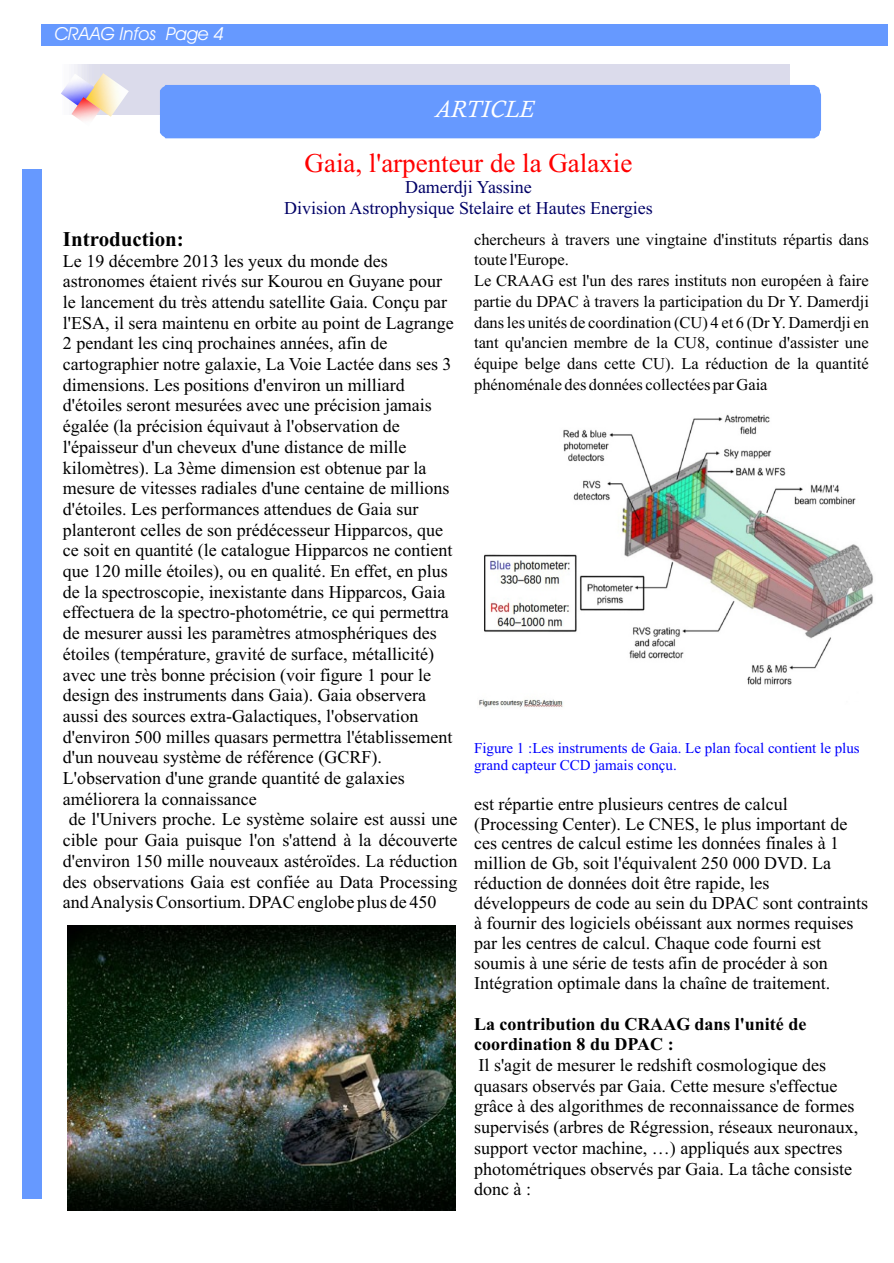
<style>
.page{position:relative;width:894px;height:1263px;background:#fff}
.page>*{position:absolute;margin:0;border:0;box-sizing:border-box;transform-origin:0 0}
.t1{font:27px "Times New Roman";color:#f00}
.t2{font:italic 24px "Calisto";color:#fff}
.t3{font:700 21px "Times New Roman";color:#000}
.t4{font:18px/20px "Times New Roman";color:#000}
.t5{font:18px/20.7px "Times New Roman";color:#006;text-align:center}
.t6{font:700 18px/20.7px "Times New Roman";color:#000}
.t7{font:italic 18px "Avant Garde Bk BT";color:#fff}
.t8{font:16.5px/20.7px "Times New Roman";color:#000}
.t9{font:15px/16.6px "Times New Roman";color:#00f}
</style>
<div class="page">
<div style="left:42px;top:24px;width:846px;height:22px;background:#69f"></div>
<div style="left:23px;top:170px;width:19px;height:1029px;background:#69f"></div>
<div style="left:102px;top:64px;width:688px;height:51px;background:#dbdbeb"></div>
<div style="left:160px;top:85px;width:661px;height:53px;background:#69f"></div>
<hr style="left:65px;top:64px;width:1px;height:51px;background:#fafafc">
<hr style="left:66px;top:64px;width:1px;height:51px;background:#fafafc">
<hr style="left:67px;top:64px;width:1px;height:51px;background:#fafafc">
<hr style="left:68px;top:64px;width:1px;height:51px;background:#fafafc">
<hr style="left:69px;top:64px;width:1px;height:51px;background:#f7f7fa">
<hr style="left:70px;top:64px;width:2px;height:51px;background:#f7f7fa">
<hr style="left:72px;top:64px;width:1px;height:51px;background:#f5f5fa">
<hr style="left:73px;top:64px;width:1px;height:51px;background:#f5f5fa">
<hr style="left:75px;top:64px;width:1px;height:51px;background:#f2f2f7">
<hr style="left:76px;top:64px;width:1px;height:51px;background:#f2f2f7">
<hr style="left:77px;top:64px;width:1px;height:51px;background:#f0f0f5">
<hr style="left:78px;top:64px;width:1px;height:51px;background:#ededf5">
<hr style="left:79px;top:64px;width:1px;height:51px;background:#ededf5">
<hr style="left:80px;top:64px;width:1px;height:51px;background:#ededf5">
<hr style="left:81px;top:64px;width:2px;height:51px;background:#ebebf2">
<hr style="left:83px;top:64px;width:1px;height:51px;background:#e8e8f2">
<hr style="left:84px;top:64px;width:1px;height:51px;background:#e8e8f2">
<hr style="left:85px;top:64px;width:1px;height:51px;background:#e6e6f0">
<hr style="left:86px;top:64px;width:1px;height:51px;background:#e6e6f0">
<hr style="left:87px;top:64px;width:1px;height:51px;background:#e3e3f0">
<hr style="left:88px;top:64px;width:1px;height:51px;background:#e3e3ed">
<hr style="left:89px;top:64px;width:1px;height:51px;background:#e0e0ed">
<hr style="left:90px;top:64px;width:1px;height:51px;background:#e0e0ed">
<hr style="left:91px;top:64px;width:2px;height:51px;background:#e0e0ed">
<hr style="left:93px;top:64px;width:2px;height:51px;background:#dedeed">
<hr style="left:95px;top:64px;width:2px;height:51px;background:#dedeeb">
<hr style="left:97px;top:64px;width:3px;height:51px;background:#dedeeb">
<hr style="left:100px;top:64px;width:1px;height:51px;background:#dbdbeb">
<img style="left:94px;top:73px;width:35px;height:44px">
<img style="left:61px;top:75px;width:33px;height:26px">
<img style="left:71px;top:97px;width:30px;height:24px">
<img style="left:68px;top:925px;width:387px;height:285px">
<img style="left:479px;top:414px;width:394px;height:293px">
<p class="t7" style="left:55px;top:26px;width:171px">CRAAG Infos Page 4</p>
<h2 class="t2" style="left:435px;top:100px;width:101px">ARTICLE</h2>
<h1 class="t1" style="left:305px;top:154px;width:329px">Gaia, l'arpenteur de la Galaxie</h1>
<p class="t5" style="left:284px;top:178px;width:370px">Damerdji Yassine<br>Division Astrophysique Stelaire et Hautes Energies</p>
<p class="t3" style="left:63px;top:232px;width:122px">Introduction:</p>
<p class="t4" style="left:63px;top:252px;width:326px">Le 19 décembre 2013 les yeux du monde des</p>
<p class="t4" style="left:63px;top:273px;width:381px">astronomes étaient rivés sur Kourou en Guyane pour</p>
<p class="t4" style="left:63px;top:294px;width:386px">le lancement du très attendu satellite Gaia. Conçu par</p>
<p class="t4" style="left:63px;top:314px;width:392px">l'ESA, il sera maintenu en orbite au point de Lagrange</p>
<p class="t4" style="left:63px;top:335px;width:326px">2 pendant les cinq prochaines années, afin de</p>
<p class="t4" style="left:63px;top:356px;width:390px">cartographier notre galaxie, La Voie Lactée dans ses 3</p>
<p class="t4" style="left:63px;top:376px;width:344px">dimensions. Les positions d'environ un milliard</p>
<p class="t4" style="left:63px;top:397px;width:371px">d'étoiles seront mesurées avec une précision jamais</p>
<p class="t4" style="left:63px;top:418px;width:338px">égalée (la précision équivaut à l'observation de</p>
<p class="t4" style="left:63px;top:439px;width:345px">l'épaisseur d'un cheveux d'une distance de mille</p>
<p class="t4" style="left:63px;top:459px;width:365px">kilomètres). La 3ème dimension est obtenue par la</p>
<p class="t4" style="left:63px;top:480px;width:388px">mesure de vitesses radiales d'une centaine de millions</p>
<p class="t4" style="left:63px;top:501px;width:357px">d'étoiles. Les performances attendues de Gaia sur</p>
<p class="t4" style="left:63px;top:521px;width:382px">planteront celles de son prédécesseur Hipparcos, que</p>
<p class="t4" style="left:63px;top:542px;width:391px">ce soit en quantité (le catalogue Hipparcos ne contient</p>
<p class="t4" style="left:63px;top:563px;width:387px">que 120 mille étoiles), ou en qualité. En effet, en plus</p>
<p class="t4" style="left:63px;top:583px;width:384px">de la spectroscopie, inexistante dans Hipparcos, Gaia</p>
<p class="t4" style="left:63px;top:604px;width:387px">effectuera de la spectro-photométrie, ce qui permettra</p>
<p class="t4" style="left:63px;top:625px;width:375px">de mesurer aussi les paramètres atmosphériques des</p>
<p class="t4" style="left:63px;top:646px;width:373px">étoiles (température, gravité de surface, métallicité)</p>
<p class="t4" style="left:63px;top:666px;width:370px">avec une très bonne précision (voir figure 1 pour le</p>
<p class="t4" style="left:63px;top:687px;width:365px">design des instruments dans Gaia). Gaia observera</p>
<p class="t4" style="left:63px;top:708px;width:357px">aussi des sources extra-Galactiques, l'observation</p>
<p class="t4" style="left:63px;top:728px;width:391px">d'environ 500 milles quasars permettra l'établissement</p>
<p class="t4" style="left:63px;top:749px;width:320px">d'un nouveau système de référence (GCRF).</p>
<p class="t4" style="left:63px;top:770px;width:343px">L'observation d'une grande quantité de galaxies</p>
<p class="t4" style="left:63px;top:790px;width:195px">améliorera la connaissance</p>
<p class="t4" style="left:69px;top:811px;width:390px">de l'Univers proche. Le système solaire est aussi une</p>
<p class="t4" style="left:63px;top:832px;width:396px">cible pour Gaia puisque l'on s'attend à la découverte</p>
<p class="t4" style="left:63px;top:853px;width:396px">d'environ 150 mille nouveaux astéroïdes. La réduction</p>
<p class="t4" style="left:63px;top:873px;width:396px">des observations Gaia est confiée au Data Processing</p>
<p class="t4" style="left:63px;top:894px;width:375px">and Analysis Consortium. DPAC englobe plus de 450</p>
<p class="t8" style="left:474px;top:230px;width:396px">chercheurs à travers une vingtaine d'instituts répartis dans toute l'Europe.<br>Le CRAAG est l'un des rares instituts non européen à faire partie du DPAC à travers la participation du Dr Y. Damerdji dans les unités de coordination (CU) 4 et 6 (Dr Y. Damerdji en tant qu'ancien membre de la CU8, continue d'assister une équipe belge dans cette CU). La réduction de la quantité phénoménale des données collectées par Gaia</p>
<p class="t9" style="left:474px;top:741px;width:387px">Figure 1 :Les instruments de Gaia. Le plan focal contient le plus grand capteur CCD jamais conçu.</p>
<p class="t4" style="left:474px;top:795px;width:396px">est répartie entre plusieurs centres de calcul (Processing Center). Le CNES, le plus important de ces centres de calcul estime les données finales à 1 million de Gb, soit l'équivalent 250 000 DVD. La réduction de données doit être rapide, les développeurs de code au sein du DPAC sont contraints à fournir des logiciels obéissant aux normes requises par les centres de calcul. Chaque code fourni est soumis à une série de tests afin de procéder à son Intégration optimale dans la chaîne de traitement.</p>
<p class="t6" style="left:474px;top:1015px;width:334px">La contribution du CRAAG dans l'unité de coordination 8 du DPAC :</p>
<p class="t4" style="left:474px;top:1056px;width:386px;line-height:20.7px">Il s'agit de mesurer le redshift cosmologique des quasars observés par Gaia. Cette mesure s'effectue grâce à des algorithmes de reconnaissance de formes supervisés (arbres de Régression, réseaux neuronaux, support vector machine, …) appliqués aux spectres photométriques observés par Gaia. La tâche consiste donc à :</p>
</div>
